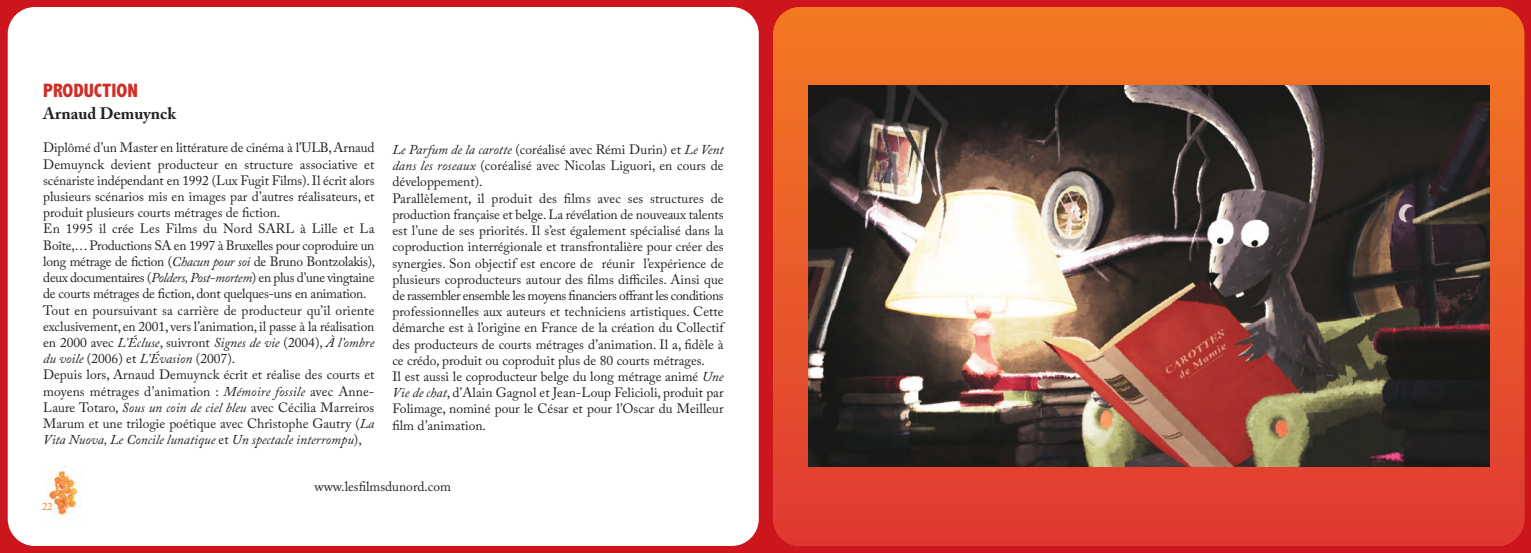
<style>
.page{position:relative;width:1531px;height:553px;background:#fff}
.page>*{position:absolute;margin:0;border:0;box-sizing:border-box;transform-origin:0 0}
.t1{font:800 condensed 19.5px "Abadi";color:#ce2f27}
.t2{font:700 16.5px "Adobe Caslon Pro";color:#231f20}
.t3{font:13.5px/16.2px "Adobe Caslon Pro";color:#231f20}
.t4{font:10.5px "Adobe Caslon Pro";color:#f47921}
.s1{font-style:italic}
</style>
<div class="page">
<div style="left:765px;top:0;width:766px;height:553px;background:#cd151d"></div>
<div style="left:773px;top:7px;width:751px;height:539px;background:linear-gradient(to bottom,#ee7822,#db3932);border-radius:27px"></div>
<div style="left:0;top:0;width:765px;height:553px;background:#cd151d"></div>
<div style="left:8px;top:7px;width:751px;height:539px;background:#fff;border-radius:27px"></div>
<img style="left:45px;top:465px;width:37px;height:56px">
<img style="left:809px;top:86px;width:680px;height:380px">
<h1 class="t1" style="left:43px;top:78px;width:96px">PRODUCTION</h1>
<p class="t2" style="left:43px;top:106px;width:134px">Arnaud Demuynck</p>
<p class="t3" style="left:43px;top:141px;width:334px">Diplômé d’un Master en littérature de cinéma à l’ULB, Arnaud Demuynck devient producteur en structure associative et scénariste indépendant en 1992 (Lux Fugit Films). il écrit alors plusieurs scénarios mis en images par d’autres réalisateurs, et produit plusieurs courts métrages de fiction.<br>En 1995 il crée Les Films du Nord SArL à Lille et La Boîte,… Productions SA en 1997 à Bruxelles pour coproduire un long métrage de fiction (<span class="s1">Chacun pour soi</span> de Bruno Bontzolakis), deux documentaires (<span class="s1">Polders, Post-mortem</span>) en plus d’une vingtaine de courts métrages de fiction, dont quelques-uns en animation.<br>Tout en poursuivant sa carrière de producteur qu’il oriente exclusivement, en 2001, vers l’animation, il passe à la réalisation en 2000 avec <span class="s1">L’Écluse</span>, suivront <span class="s1">Signes de vie</span> (2004), <span class="s1">À l’ombre du voile</span> (2006) et <span class="s1">L’Évasion</span> (2007).<br>Depuis lors, Arnaud Demuynck écrit et réalise des courts et moyens métrages d’animation : <span class="s1">Mémoire fossile</span> avec Anne-Laure Totaro, <span class="s1">Sous un coin de ciel bleu</span> avec Cécilia Marreiros Marum et une trilogie poétique avec Christophe Gautry (<span class="s1">La Vita Nuova, Le Concile lunatique</span> et <span class="s1">Un spectacle interrompu</span>),</p>
<p class="t3" style="left:392px;top:143px;width:333px"><span class="s1">Le Parfum de la carotte</span> (coréalisé avec rémi Durin) et <span class="s1">Le Vent dans les roseaux</span> (coréalisé avec Nicolas Liguori, en cours de développement).<br>Parallèlement, il produit des films avec ses structures de production française et belge. La révélation de nouveaux talents est l’une de ses priorités. il s’est également spécialisé dans la coproduction interrégionale et transfrontalière pour créer des synergies. Son objectif est encore de réunir l’expérience de plusieurs coproducteurs autour des films difficiles. Ainsi que de rassembler ensemble les moyens financiers offrant les conditions professionnelles aux auteurs et techniciens artistiques. Cette démarche est à l’origine en France de la création du Collectif des producteurs de courts métrages d’animation. il a, fidèle à ce crédo, produit ou coproduit plus de 80 courts métrages.<br>il est aussi le coproducteur belge du long métrage animé <span class="s1">Une Vie de chat</span>, d’Alain Gagnol et Jean-Loup Felicioli, produit par Folimage, nominé pour le César et pour l’oscar du Meilleur film d’animation.</p>
<p class="t4" style="left:42px;top:503px;width:12px">22</p>
<p class="t3" style="left:314px;top:479px;width:138px">www.lesfilmsdunord.com</p>
</div>
